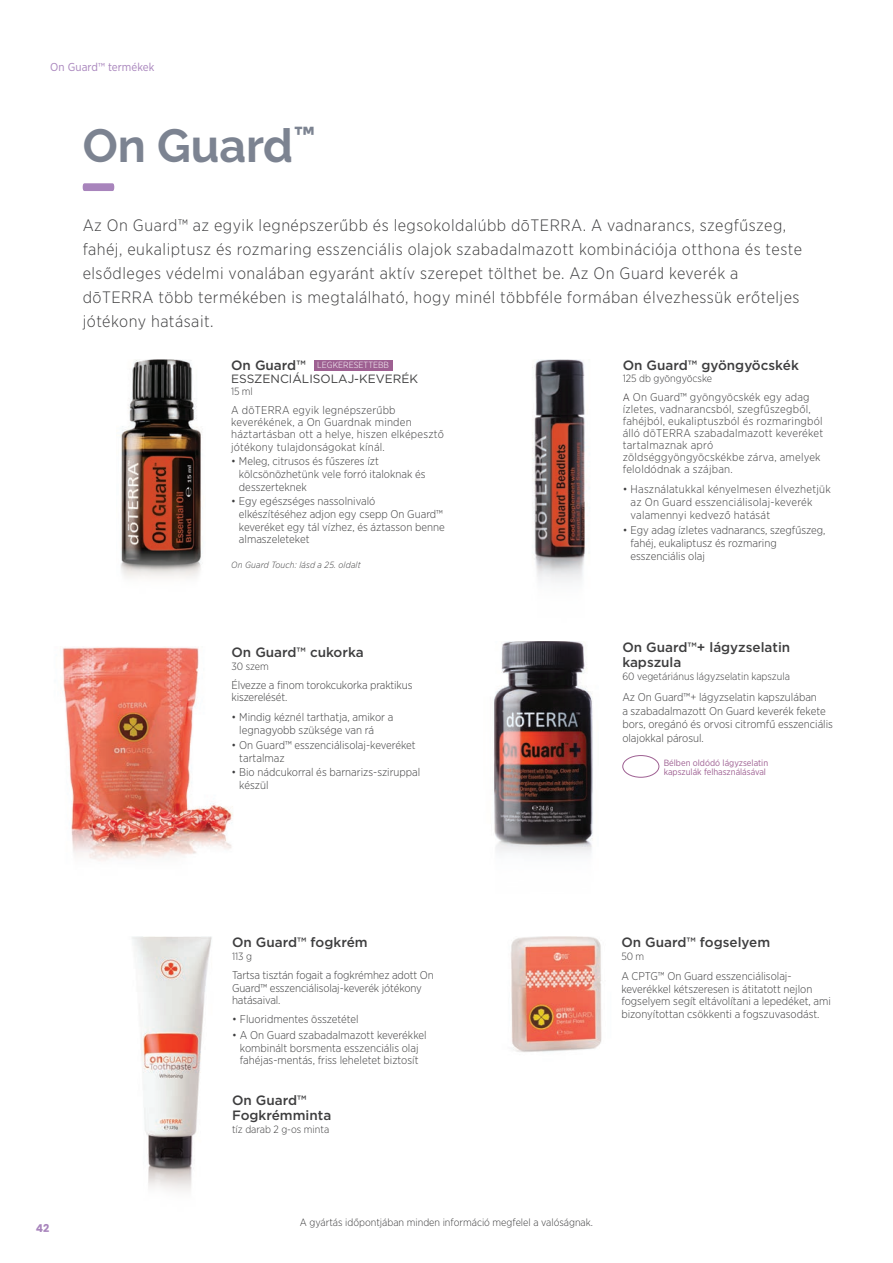
<style>
.page{position:relative;width:893px;height:1263px;background:#fff}
.page>*{position:absolute;margin:0;border:0;box-sizing:border-box;transform-origin:0 0}
.big_titles_A{font:700 46.5px "Raleway";color:#7c8391}
.Product_paragraph{font:300 16.5px/24px "Gotham Narrow";letter-spacing:.03em;color:#3e3e3f}
.pg_Product_Nam{font:500 13.5px/15px "Gotham";color:#3e3e3f}
.PP_pg_Name_2-oils_sectio{font:500 13.5px "Gotham";color:#3e3e3f}
.PP_pg_Name_2-oils_sectio-2{font:12px "Gotham";color:#3e3e3f}
.Paragraph_Style_1{font:11.55px "Gotham Narrow";letter-spacing:.005em;color:#a884bc}
.EU_PG{font:300 11.25px/12.8px "Gotham Narrow";color:#3e3e3f}
.EU_PG-2{font:300 11.25px/12px "Gotham Narrow";letter-spacing:.02em;color:#3e3e3f}
.pg_Priceline_inf{font:300 11.25px/13.5px "Gotham Narrow";color:#3e3e3f}
.PP_pg_Name_2-oils_sectio-3{font:300 11.25px/12.3px "Gotham Narrow";letter-spacing:.02em;color:#3e3e3f}
.t1{font:700 10.8px "Poppins";color:#a884bc}
.pg_Product_Nam-2{font:300 10.5px "Gotham Narrow";color:#3e3e3f}
.BULLET_BODY_LIST{font:300 10.5px "Gotham Narrow";color:#3e3e3f}
.PP_pg_Name_2-oils_sectio-4{font:300 10.5px "Gotham Narrow";color:#3e3e3f}
.pg_bod{font:9px/9px "Gotham Narrow";color:#9e6092}
.PP_pg_Name_2-oils_sectio-5{font:italic 300 9px "Gotham Narrow";letter-spacing:.02em;color:#3e3e3f}
.top_seller{font:300 8.85px "Gotham Narrow";color:#fff}
.s1{font-size:10.5px;color:#231f20}
</style>
<div class="page">
<img style="left:62px;top:647px;width:171px;height:214px">
<img style="left:494px;top:641px;width:99px;height:213px">
<img style="left:532px;top:359px;width:58px;height:223px">
<img style="left:132px;top:936px;width:80px;height:255px">
<img style="left:511px;top:936px;width:91px;height:116px">
<img style="left:120px;top:359px;width:82px;height:219px">
<svg style="left:83px;top:183px;width:31px;height:8px"></svg>
<div style="left:314px;top:360px;width:79px;height:10px;background:#9e6092"></div>
<div style="left:623px;top:755px;width:36px;height:22px;border:1px solid #9e6092;border-radius:50%"></div>
<p class="Paragraph_Style_1" style="left:50px;top:60px;width:106px">On Guard™ termékek</p>
<p class="big_titles_A" style="left:83px;top:119px;width:234px">On Guard<sup>™</sup></p>
<p class="Product_paragraph" style="left:83px;top:213px;width:721px">Az On Guard™ az egyik legnépszerűbb és legsokoldalúbb dōTERRA. A vadnarancs, szegfűszeg, fahéj, eukaliptusz és rozmaring esszenciális olajok szabadalmazott kombinációja otthona és teste elsődleges védelmi vonalában egyaránt aktív szerepet tölthet be. Az On Guard keverék a dōTERRA több termékében is megtalálható, hogy minél többféle formában élvezhessük erőteljes jótékony hatásait.</p>
<p class="t1" style="left:36px;top:1221px;width:15px">42</p>
<p class="PP_pg_Name_2-oils_sectio" style="left:231px;top:356px;width:76px">On Guard™</p>
<p class="top_seller" style="left:317px;top:360px;width:73px">LEGKERESETTEBB</p>
<p class="PP_pg_Name_2-oils_sectio-2" style="left:231px;top:371px;width:189px">ESSZENCIÁLISOLAJ-KEVERÉK</p>
<p class="PP_pg_Name_2-oils_sectio-4" style="left:231px;top:385px;width:23px">15 ml</p>
<p class="PP_pg_Name_2-oils_sectio-3" style="left:231px;top:404px;width:214px">A dōTERRA egyik legnépszerűbb keverékének, a On Guardnak minden háztartásban ott a helye, hiszen elképesztő jótékony tulajdonságokat kínál.</p>
<p class="EU_PG" style="left:239px;top:455px;width:188px;text-indent:-8px">• Meleg, citrusos és fűszeres ízt kölcsönözhetünk vele forró italoknak és desszerteknek</p>
<p class="EU_PG" style="left:239px;top:494px;width:207px;text-indent:-8px">• Egy egészséges nassolnivaló elkészítéséhez adjon egy csepp On Guard™ keveréket egy tál vízhez, és áztasson benne almaszeleteket</p>
<p class="PP_pg_Name_2-oils_sectio-5" style="left:231px;top:560px;width:131px">On Guard Touch: lásd a 25. oldalt</p>
<p class="pg_Product_Nam" style="left:231px;top:645px;width:134px">On Guard™ cukorka</p>
<p class="pg_Product_Nam-2" style="left:231px;top:660px;width:39px">30 szem</p>
<p class="EU_PG" style="left:231px;top:679px;width:183px;line-height:12px">Élvezze a finom torokcukorka praktikus kiszerelését.</p>
<p class="EU_PG" style="left:239px;top:710px;width:156px;text-indent:-8px">• Mindig kéznél tarthatja, amikor a legnagyobb szüksége van rá</p>
<p class="EU_PG" style="left:239px;top:738px;width:178px;text-indent:-8px">• On Guard™ esszenciálisolaj-keveréket tartalmaz</p>
<p class="EU_PG" style="left:239px;top:765px;width:183px;text-indent:-8px">• Bio nádcukorral és barnarizs-sziruppal készül</p>
<p class="pg_Product_Nam" style="left:623px;top:357px;width:178px">On Guard™ gyöngyöcskék</p>
<p class="pg_Product_Nam-2" style="left:623px;top:372px;width:91px">125 db gyöngyöcske</p>
<p class="EU_PG-2" style="left:623px;top:391px;width:202px"><span class="s1">A</span> On Guard™ gyöngyöcskék egy adag ízletes, vadnarancsból, szegfűszegből, fahéjból, eukaliptuszból és rozmaringból álló dōTERRA szabadalmazott keveréket tartalmaznak apró zöldséggyöngyöcskékbe zárva, amelyek feloldódnak a szájban.</p>
<p class="EU_PG-2" style="left:631px;top:483px;width:202px;line-height:12.8px;text-indent:-8px">• Használatukkal kényelmesen élvezhetjük az On Guard esszenciálisolaj-keverék valamennyi kedvező hatását</p>
<p class="EU_PG" style="left:631px;top:524px;width:196px;text-indent:-8px">• Egy adag ízletes vadnarancs, szegfűszeg, fahéj, eukaliptusz és rozmaring esszenciális olaj</p>
<p class="pg_Product_Nam" style="left:622px;top:639px;width:169px">On Guard™+ lágyzselatin kapszula</p>
<p class="pg_Product_Nam-2" style="left:622px;top:669px;width:169px">60 vegetáriánus lágyzselatin kapszula</p>
<p class="pg_Priceline_inf" style="left:622px;top:690px;width:212px">Az On Guard™+ lágyzselatin kapszulában<br>a szabadalmazott On Guard keverék fekete bors, oregánó és orvosi citromfű esszenciális olajokkal párosul.</p>
<p class="pg_bod" style="left:664px;top:758px;width:106px">Bélben oldódó lágyzselatin kapszulák felhasználásával</p>
<p class="pg_Product_Nam" style="left:232px;top:935px;width:137px">On Guard™ fogkrém</p>
<p class="pg_Product_Nam-2" style="left:232px;top:950px;width:22px">113 g</p>
<p class="EU_PG" style="left:232px;top:968px;width:203px;line-height:12.3px">Tartsa tisztán fogait a fogkrémhez adott On<br>Guard™ esszenciálisolaj-keverék jótékony hatásaival.</p>
<p class="EU_PG" style="left:232px;top:1013px;width:128px">• Fluoridmentes összetétel</p>
<p class="EU_PG" style="left:232px;top:1028px;width:196px;text-align:center">• A On Guard szabadalmazott keverékkel kombinált borsmenta esszenciális olaj fahéjas-mentás, friss leheletet biztosít</p>
<p class="pg_Product_Nam" style="left:232px;top:1093px;width:101px">On Guard™<br>Fogkrémminta</p>
<p class="pg_Product_Nam-2" style="left:232px;top:1123px;width:99px">tíz darab 2 g-os minta</p>
<p class="pg_Product_Nam" style="left:621px;top:935px;width:150px">On Guard™ fogselyem</p>
<p class="pg_Product_Nam-2" style="left:621px;top:950px;width:24px">50 m</p>
<p class="EU_PG" style="left:621px;top:969px;width:211px">A CPTG™ On Guard esszenciálisolaj&shy;keverékkel kétszeresen is átitatott nejlon fogselyem segít eltávolítani a lepedéket, ami bizonyítottan csökkenti a fogszuvasodást.</p>
<p class="BULLET_BODY_LIST" style="left:300px;top:1215px;width:295px">A gyártás időpontjában minden információ megfelel a valóságnak.</p>
</div>
